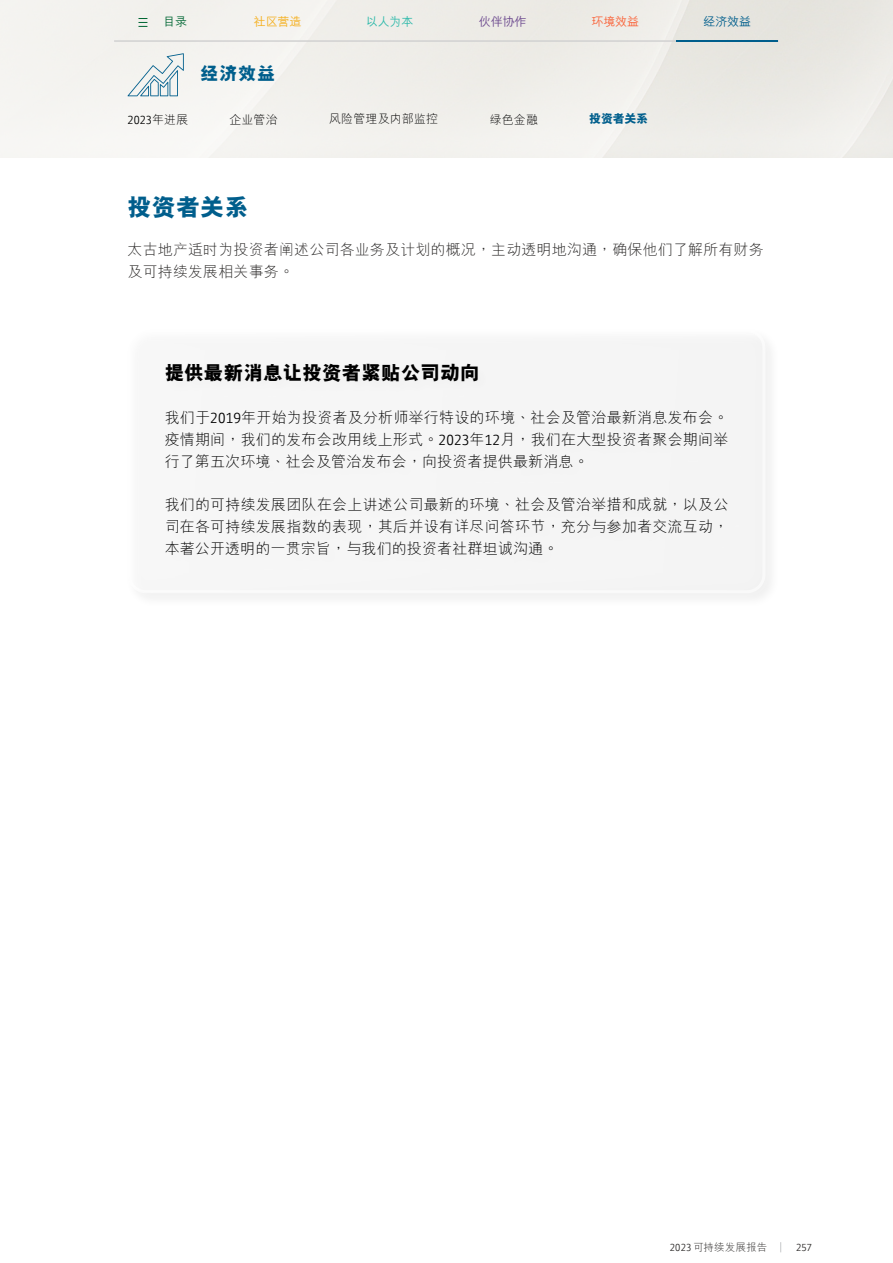
<style>
.page{position:relative;width:893px;height:1263px;background:#fff}
.page>*{position:absolute;margin:0;border:0;box-sizing:border-box;transform-origin:0 0}
.t1{font:800 24px "M Hei PRC";letter-spacing:.01em;color:#005e8c}
.t2{font:800 19.5px "M Hei PRC";letter-spacing:.01em;color:#000}
.t3{font:800 18px "M Hei PRC";color:#005e8c}
.t4{font:300 15px/21.8px "M Hei PRC";letter-spacing:.01em;color:#000;text-align:justify}
.t5{font:300 15px/21.8px "M Hei PRC";letter-spacing:.01em;color:#272524}
.t6{font:300 12px "M Hei PRC";letter-spacing:.01em;color:#000}
.t7{font:300 12px "FS Jack";color:#000}
.t8{font:800 12px "M Hei PRC";letter-spacing:-.025em;color:#005e8c}
.t9{font:500 12px "M Hei PRC";color:#f5af1c}
.t10{font:500 12px "M Hei PRC";color:#2db9aa}
.t11{font:500 12px "M Hei PRC";color:#6a478d}
.t12{font:500 12px "M Hei PRC";color:#fa6339}
.t13{font:500 12px "M Hei PRC";color:#005e8c}
.t14{font:500 12px "M Hei PRC";color:#063}
.t15{font:300 10.5px "M Hei PRC";letter-spacing:.01em;color:#272524}
.t16{font:300 10.5px "FS Jack";color:#272524}
.s1{font-family:"M Hei PRC"}
.s2{font-family:"M Hei HK"}
.s3{font-family:"FS Jack"}
</style>
<div class="page">
<div style="left:0;top:0;width:893px;height:157px;background:#f1efeb"></div>
<svg style="left:128px;top:53px;width:56px;height:43px"></svg>
<svg style="left:138px;top:18px;width:9px;height:9px"></svg>
<hr style="left:114px;top:40px;width:665px;height:2px;background:#d1d1d1">
<div style="left:129px;top:331px;width:635px;height:261px;background:#f5f5f5;border-radius:17px"></div>
<div style="left:128px;top:329px;width:637px;height:264px;border:3px solid #fff;border-radius:17px"></div>
<hr style="left:676px;top:40px;width:102px;height:2px;background:#005e8c">
<p class="t14" style="left:163px;top:16px;width:25px">目录</p>
<p class="t9" style="left:254px;top:16px;width:49px">社区营造</p>
<p class="t10" style="left:366px;top:16px;width:49px">以人为本</p>
<p class="t11" style="left:479px;top:16px;width:49px">伙伴协作</p>
<p class="t12" style="left:591px;top:16px;width:49px">环境效益</p>
<p class="t13" style="left:703px;top:16px;width:49px">经济效益</p>
<p class="t3" style="left:200px;top:65px;width:76px">经济效益</p>
<p class="t7" style="left:128px;top:110px;width:62px">2023<span class="s1">年进展</span></p>
<p class="t6" style="left:229px;top:113px;width:50px">企业管治</p>
<p class="t6" style="left:329px;top:113px;width:110px">风险管理及内部监控</p>
<p class="t6" style="left:490px;top:113px;width:50px">绿色金融</p>
<p class="t8" style="left:589px;top:113px;width:60px">投资者关系</p>
<h1 class="t1" style="left:128px;top:196px;width:122px">投资者关系</h1>
<p class="t5" style="left:128px;top:239px;width:638px">太古地产适时为投资者阐述公司各业务及计划的概况<span class="s2">，</span>主动透明地沟通<span class="s2">，</span>确保他们了解所有财务及可持续发展相关事务<span class="s2">。</span></p>
<h2 class="t2" style="left:165px;top:363px;width:316px">提供最新消息让投资者紧贴公司动向</h2>
<p class="t4" style="left:165px;top:407px;width:565px">我们于<span class="s3">2019</span>年开始为投资者及分析师举行特设的环境<span class="s2">、</span>社会及管治最新消息发布会<span class="s2">。</span>疫情期间<span class="s2">，</span>我们的发布会改用线上形式<span class="s2">。</span><span class="s3">2023</span>年<span class="s3">12</span>月<span class="s2">，</span>我们在大型投资者聚会期间举行了第五次环境<span class="s2">、</span>社会及管治发布会<span class="s2">，</span>向投资者提供最新消息<span class="s2">。</span></p>
<p class="t4" style="left:165px;top:494px;width:565px">我们的可持续发展团队在会上讲述公司最新的环境<span class="s2">、</span>社会及管治举措和成就<span class="s2">，</span>以及公司在各可持续发展指数的表现<span class="s2">，</span>其后并设有详尽问答环节<span class="s2">，</span>充分与参加者交流互动<span class="s2">，</span>本著公开透明的一贯宗旨<span class="s2">，</span>与我们的投资者社群坦诚沟通<span class="s2">。</span></p>
<p class="t15" style="left:670px;top:1241px;width:99px"><span class="s3">2023</span> 可持续发展报告</p>
<p class="t16" style="left:796px;top:1239px;width:17px">257</p>
</div>
